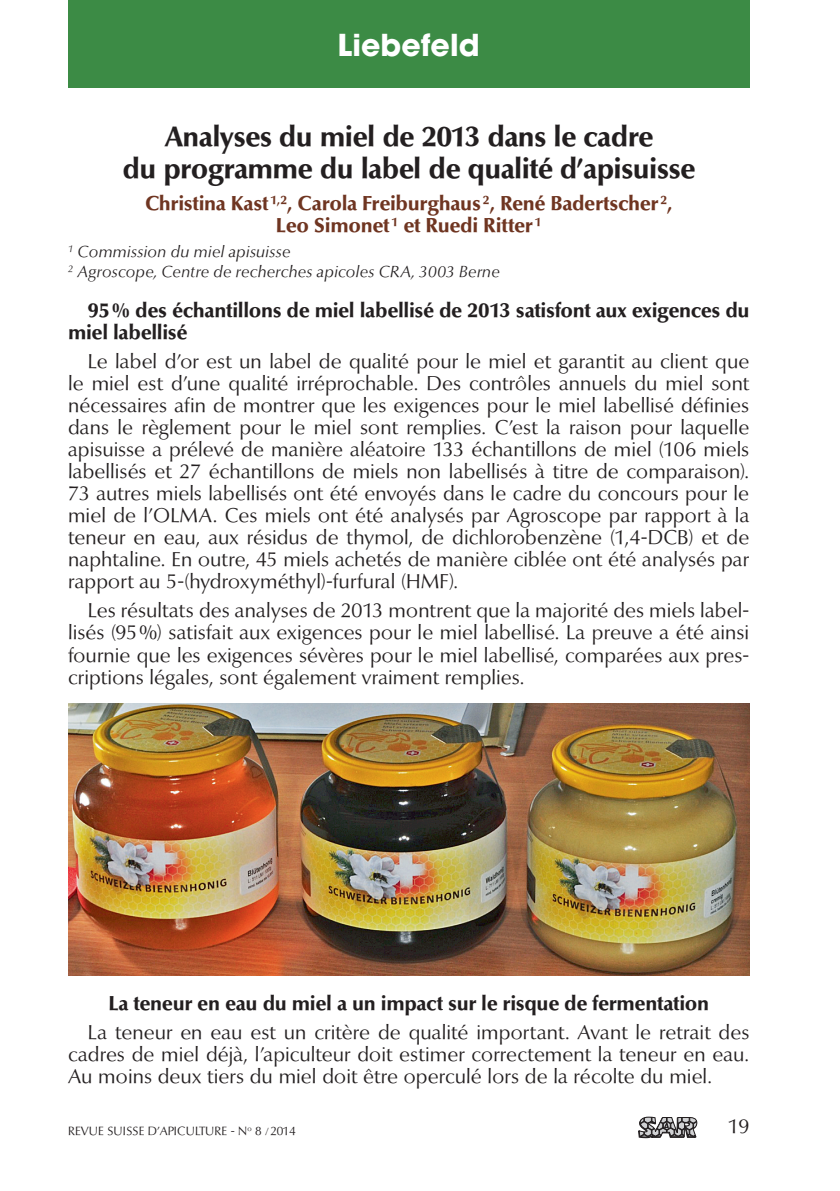
<style>
.page{position:relative;width:840px;height:1191px;background:#fff}
.page>*{position:absolute;margin:0;border:0;box-sizing:border-box;transform-origin:0 0}
.t1{font:700 30px "Avant Garde";letter-spacing:.005em;color:#fff}
.t2{font:700 28px/32px "Optima BQ";color:#231f20;text-align:center}
.t3{font:20px/22px "Optima BQ";letter-spacing:.005em;color:#231f20;text-align:justify}
.t4{font:700 20px/22px "Optima BQ";letter-spacing:.005em;color:#231f20}
.t5{font:700 20px/22px "Optima BQ";letter-spacing:.01em;color:#6f3521;text-align:center}
.t6{font:italic 16px/19.4px "Optima BQ";letter-spacing:.02em;color:#231f20}
.t7{font:12px "Optima BQ";letter-spacing:.02em;color:#231f20}
</style>
<div class="page">
<svg style="left:638px;top:1116px;width:58px;height:21px"></svg>
<div style="left:68px;top:0;width:680px;height:88px;background:#3c8b45"></div>
<img style="left:68px;top:703px;width:680px;height:272px">
<h1 class="t1" style="left:337px;top:25px;width:144px">Liebefeld</h1>
<h2 class="t2" style="left:122px;top:121px;width:573px">Analyses du miel de 2013 dans le cadre<br>du programme du label de qualité d’apisuisse</h2>
<p class="t5" style="left:145px;top:193px;width:528px">Christina Kast <sup>1,2</sup>, Carola Freiburghaus <sup>2</sup>, René Badertscher <sup>2</sup>,<br>Leo Simonet <sup>1</sup> et Ruedi Ritter <sup>1</sup></p>
<p class="t6" style="left:68px;top:242px;width:433px"><sup>1</sup> Commission du miel apisuisse<br><sup>2</sup> Agroscope, Centre de recherches apicoles CRA, 3003 Berne</p>
<p class="t4" style="left:68px;top:300px;width:682px;text-indent:20px">95% des échantillons de miel labellisé de 2013 satisfont aux exigences du miel labellisé</p>
<p class="t3" style="left:68px;top:351px;width:682px;text-indent:20px">Le label d’or est un label de qualité pour le miel et garantit au client que le miel est d’une qualité irréprochable. Des contrôles annuels du miel sont nécessaires afin de montrer que les exigences pour le miel labellisé définies dans le règlement pour le miel sont remplies. C’est la raison pour laquelle apisuisse a prélevé de manière aléatoire 133 échantillons de miel (106 miels labellisés et 27 échantillons de miels non labellisés à titre de comparaison).<br>73 autres miels labellisés ont été envoyés dans le cadre du concours pour le miel de l’OLMA. Ces miels ont été analysés par Agroscope par rapport à la teneur en eau, aux résidus de thymol, de dichlorobenzène (1,4-DCB) et de naphtaline. En outre, 45 miels achetés de manière ciblée ont été analysés par rapport au 5-(hydroxyméthyl)-furfural (HMF).</p>
<p class="t3" style="left:68px;top:600px;width:682px;text-indent:20px">Les résultats des analyses de 2013 montrent que la majorité des miels label&shy;lisés (95%) satisfait aux exigences pour le miel labellisé. La preuve a été ainsi fournie que les exigences sévères pour le miel labellisé, comparées aux pres&shy;criptions légales, sont également vraiment remplies.</p>
<p class="t4" style="left:108px;top:992px;width:601px">La teneur en eau du miel a un impact sur le risque de fermentation</p>
<p class="t3" style="left:68px;top:1022px;width:682px;text-indent:20px">La teneur en eau est un critère de qualité important. Avant le retrait des cadres de miel déjà, l’apiculteur doit estimer correctement la teneur en eau.<br>Au moins deux tiers du miel doit être operculé lors de la récolte du miel.</p>
<p class="t7" style="left:68px;top:1123px;width:229px">REVUE SUISSE D’APICULTURE - N<sup>o</sup> 8 /2014</p>
<p class="t3" style="left:728px;top:1115px;width:22px">19</p>
</div>
